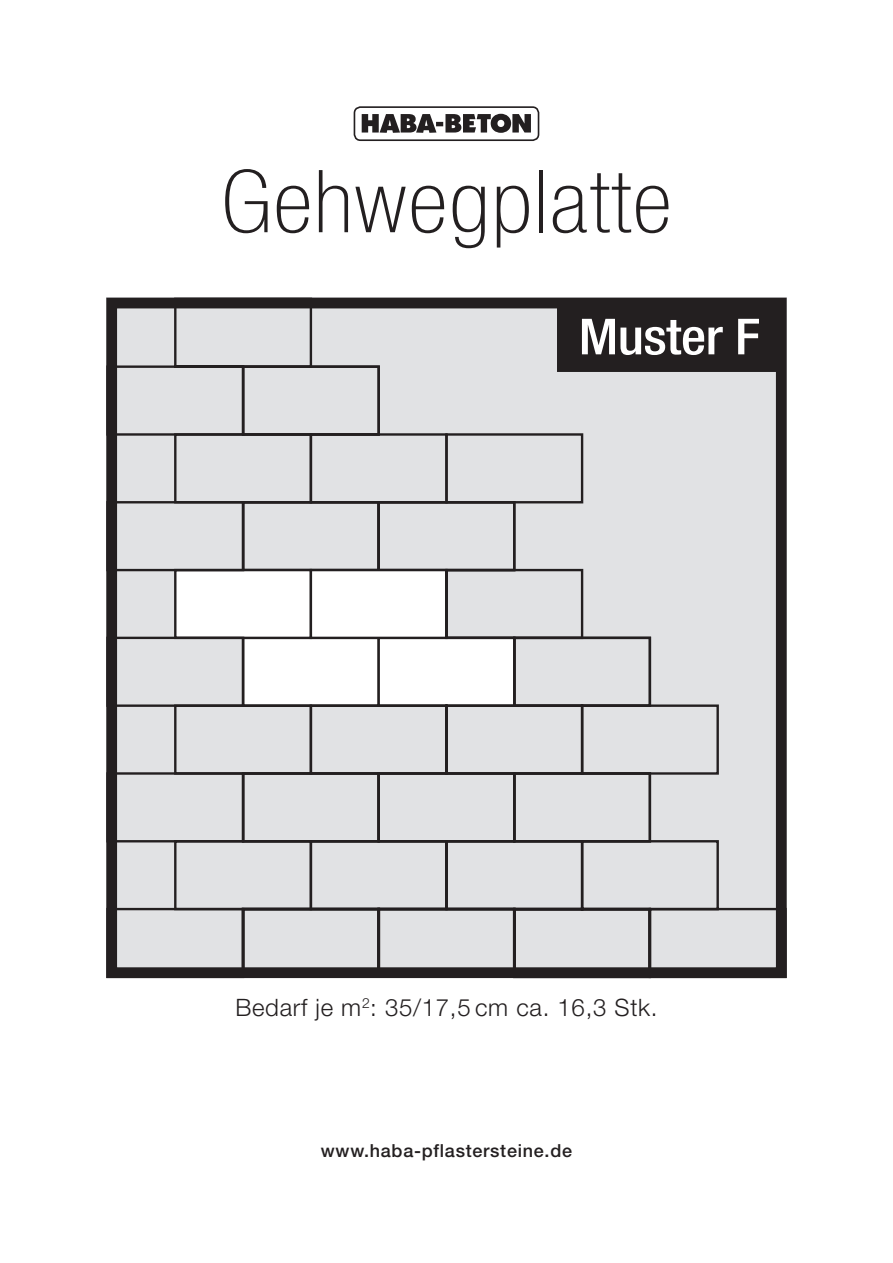
<style>
.page{position:relative;width:893px;height:1263px;background:#fff}
.page>*{position:absolute;margin:0;border:0;box-sizing:border-box;transform-origin:0 0}
.t1{font:100 condensed 87px "Helvetica Neue LT Pro";letter-spacing:.02em;color:#231f20;scale:1.1 1}
.t2{font:500 condensed 49.8px "Helvetica Neue LT Pro";letter-spacing:-.01em;color:#fff;scale:1.1 1}
.t3{font:300 24px "Helvetica Neue LT Pro";letter-spacing:.03em;color:#231f20}
.t4{font:500 18px "Helvetica Neue LT Pro";letter-spacing:.04em;color:#231f20}
</style>
<div class="page">
<svg style="left:118px;top:310px;width:656px;height:656px;background:#dbdcdd"></svg>
<svg style="left:242px;top:908px;width:409px;height:58px;background:#d2d3d4"></svg>
<div style="left:107px;top:299px;width:678px;height:678px;border:10px solid #231f20"></div>
<div style="left:557px;top:300px;width:221px;height:72px;background:#231f20"></div>
<div style="left:354px;top:106px;width:185px;height:35px;border:2px solid #231f20;border-radius:6px"></div>
<svg style="left:362px;top:114px;width:169px;height:19px"></svg>
<h1 class="t1" style="left:222px;top:154px;width:410px">Gehwegplatte</h1>
<h2 class="t2" style="left:579px;top:307px;width:167px">Muster F</h2>
<p class="t3" style="left:235px;top:993px;width:424px">Bedarf je m<sup>2</sup>: 35/17,5 cm ca. 16,3 Stk.</p>
<p class="t4" style="left:321px;top:1139px;width:253px">www.haba-pflastersteine.de</p>
</div>
